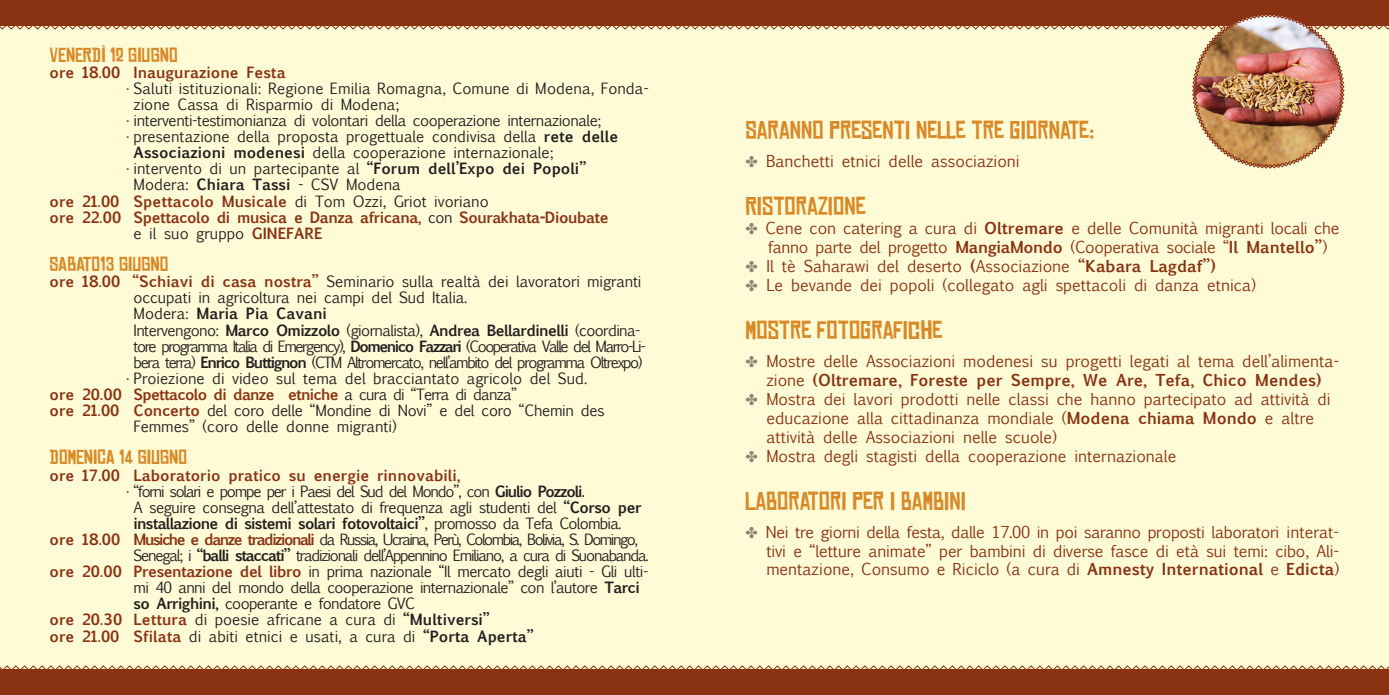
<style>
.page{position:relative;width:1389px;height:695px;background:#fff}
.page>*{position:absolute;margin:0;border:0;box-sizing:border-box;transform-origin:0 0}
.t1{font:24.5px "Chinese Rocks";color:#d88928}
.t2{font:19.25px "Chinese Rocks";color:#d88928}
.t3{font:15.75px/18.9px "Euphemia UCAS";color:#893313}
.t4{font:14.88px/16.1px "Euphemia UCAS";letter-spacing:-.03em;color:#231f20}
.t5{font:14.88px/16.1px "Euphemia UCAS";color:#231f20}
.t6{font:14.88px "Euphemia UCAS";letter-spacing:-.08em;color:#231f20}
.t7{font:700 14.88px "Euphemia UCAS";color:#893313}
.t8{font:14.88px/16.1px "Euphemia UCAS";letter-spacing:.01em;color:#231f20}
.t9{font:14.88px "Euphemia UCAS";letter-spacing:-.1em;color:#231f20}
.t10{font:700 14.88px "Euphemia UCAS";letter-spacing:-.05em;color:#231f20}
.t11{font:700 14.88px "Euphemia UCAS";letter-spacing:-.03em;color:#893313}
.t12{font:700 14.88px "Euphemia UCAS";letter-spacing:-.05em;color:#893313}
.s1{color:#893313}
.s2{font-weight:700}
.s3{font-weight:400;color:#231f20}
.s4{font-weight:700;color:#893313}
.s5{font-weight:400}
</style>
<div class="page">
<div style="left:0;top:0;width:1389px;height:694px;background:#fffbd6"></div>
<div style="left:0;top:669px;width:1389px;height:25px;background:#893313"></div>
<svg style="left:0;top:665px;width:1389px;height:4px"></svg>
<svg style="left:0;top:0;width:1389px;height:168px"></svg>
<p class="t2" style="left:50px;top:44px;width:120px">VENERDÌ 12 GIUGNO</p>
<p class="t7" style="left:50px;top:61px;width:238px">ore 18.00 Inaugurazione Festa</p>
<p class="t8" style="left:134px;top:80px;width:517px;text-indent:-9px"><span class="s1">•</span> Saluti istituzionali: Regione Emilia Romagna, Comune di Modena, Fonda&shy;zione Cassa di Risparmio di Modena;</p>
<p class="t4" style="left:125px;top:112px;width:478px"><span class="s1">•</span> interventi-testimonianza di volontari della cooperazione internazionale;</p>
<p class="t5" style="left:134px;top:128px;width:486px;text-indent:-9px"><span class="s1">•</span> presentazione della proposta progettuale condivisa della <span class="s2">rete delle<br>Associazioni modenesi</span> della cooperazione internazionale;</p>
<p class="t5" style="left:125px;top:161px;width:463px"><span class="s1">•</span> intervento di un partecipante al <span class="s2">“Forum dell’Expo dei Popoli”</span></p>
<p class="t5" style="left:134px;top:177px;width:269px">Modera: <span class="s2">Chiara Tassi</span> - CSV Modena</p>
<p class="t7" style="left:50px;top:190px;width:441px">ore 21.00 Spettacolo Musicale <span class="s3">di Tom Ozzi, Griot ivoriano</span></p>
<p class="t11" style="left:50px;top:206px;width:561px">ore 22.00 Spettacolo di musica e Danza africana, <span class="s3">con</span> Sourakhata-Dioubate</p>
<p class="t5" style="left:134px;top:225px;width:190px">e il suo gruppo <span class="s4">GINEFARE</span></p>
<p class="t2" style="left:50px;top:254px;width:111px">SABATO13 GIUGNO</p>
<p class="t4" style="left:134px;top:273px;width:514px;text-indent:-84px"><span class="s4">ore 18.00 “Schiavi di casa nostra”</span> Seminario sulla realtà dei lavoratori migranti occupati in agricoltura nei campi del Sud Italia.<br>Modera: <span class="s2">Maria Pia Cavani<br></span>Intervengono: <span class="s2">Marco Omizzolo</span> (giornalista), <span class="s2">Andrea Bellardinelli</span> (coordina&shy;tore programma Italia di Emergency), <span class="s2">Domenico Fazzari</span> (Cooperativa Valle del Marro-Li&shy;bera terra) <span class="s2">Enrico Buttignon</span> (CTM Altromercato, nell’ambito del programma Oltrexpo)</p>
<p class="t5" style="left:125px;top:370px;width:464px"><span class="s1">•</span> Proiezione di video sul tema del bracciantato agricolo del Sud.</p>
<p class="t12" style="left:50px;top:383px;width:469px">ore 20.00 Spettacolo di danze etniche <span class="s3">a cura di “Terra di danza”</span></p>
<p class="t4" style="left:50px;top:402px;width:557px"><span class="s4">ore 21.00 Concerto</span> del coro delle “Mondine di Novi” e del coro “Chemin des</p>
<p class="t5" style="left:134px;top:418px;width:265px">Femmes” (coro delle donne migranti)</p>
<p class="t2" style="left:50px;top:447px;width:129px">DOMENICA 14 GIUGNO</p>
<p class="t7" style="left:50px;top:463px;width:412px">ore 17.00 Laboratorio pratico su energie rinnovabili,</p>
<p class="t6" style="left:125px;top:480px;width:461px"><span class="s1">•</span> “forni solari e pompe per i Paesi del Sud del Mondo”, con <span class="s2">Giulio Pozzoli.</span></p>
<p class="t4" style="left:134px;top:499px;width:509px">A seguire consegna dell’attestato di frequenza agli studenti del <span class="s2">“Corso per</span></p>
<p class="t10" style="left:134px;top:512px;width:489px">installazione di sistemi solari fotovoltaici”<span class="s5">, promosso da Tefa Colombia.</span></p>
<p class="t9" style="left:50px;top:528px;width:590px"><span class="s4">ore 18.00 Musiche e danze tradizionali</span> da Russia, Ucraina, Perù, Colombia, Bolivia, S. Domingo,</p>
<p class="t6" style="left:134px;top:544px;width:517px">Senegal; i <span class="s2">“balli staccati”</span> tradizionali dell’Appennino Emiliano, a cura di Suonabanda.</p>
<p class="t4" style="left:50px;top:563px;width:600px"><span class="s4">ore 20.00 Presentazione del libro</span> in prima nazionale “Il mercato degli aiuti - Gli ulti-</p>
<p class="t4" style="left:134px;top:579px;width:508px">mi 40 anni del mondo della cooperazione internazionale” con l’autore <span class="s2">Tarci</span></p>
<p class="t4" style="left:134px;top:595px;width:283px"><span class="s2">so Arrighini,</span> cooperante e fondatore GVC</p>
<p class="t5" style="left:50px;top:611px;width:442px"><span class="s4">ore 20.30 Lettura</span> di poesie africane a cura di <span class="s2">“Multiversi”</span></p>
<p class="t5" style="left:50px;top:627px;width:486px"><span class="s4">ore 21.00 Sfilata</span> di abiti etnici e usati, a cura di <span class="s2">“Porta Aperta”</span></p>
<h1 class="t1" style="left:745px;top:117px;width:350px">SARANNO PRESENTI NELLE TRE GIORNATE:</h1>
<p class="t3" style="left:766px;top:152px;width:255px">Banchetti etnici delle associazioni</p>
<h1 class="t1" style="left:745px;top:193px;width:122px">RISTORAZIONE</h1>
<p class="t3" style="left:766px;top:219px;width:575px">Cene con catering a cura di <span class="s2">Oltremare</span> e delle Comunità migranti locali che fanno parte del progetto <span class="s2">MangiaMondo</span> (Cooperativa sociale “<span class="s2">Il Mantello”</span>)<br>Il tè Saharawi del deserto <span class="s2">(</span>Associazione <span class="s2">“Kabara Lagdaf”)<br></span>Le bevande dei popoli (collegato agli spettacoli di danza etnica)</p>
<h1 class="t1" style="left:745px;top:317px;width:198px">MOSTRE FOTOGRAFICHE</h1>
<p class="t3" style="left:766px;top:351px;width:574px">Mostre delle Associazioni modenesi su progetti legati al tema dell’alimenta&shy;zione <span class="s2">(Oltremare, Foreste per Sempre, We Are, Tefa, Chico Mendes)<br></span>Mostra dei lavori prodotti nelle classi che hanno partecipato ad attività di educazione alla cittadinanza mondiale (<span class="s2">Modena chiama Mondo</span> e altre attività delle Associazioni nelle scuole)<br>Mostra degli stagisti della cooperazione internazionale</p>
<h1 class="t1" style="left:745px;top:488px;width:222px">LABORATORI PER I BAMBINI</h1>
<p class="t3" style="left:766px;top:522px;width:575px;text-align:justify">Nei tre giorni della festa, dalle 17.00 in poi saranno proposti laboratori interat&shy;tivi e “letture animate” per bambini di diverse fasce di età sui temi: cibo, Ali&shy;mentazione, Consumo e Riciclo (a cura di <span class="s2">Amnesty International</span> e <span class="s2">Edicta</span>)</p>
</div>
